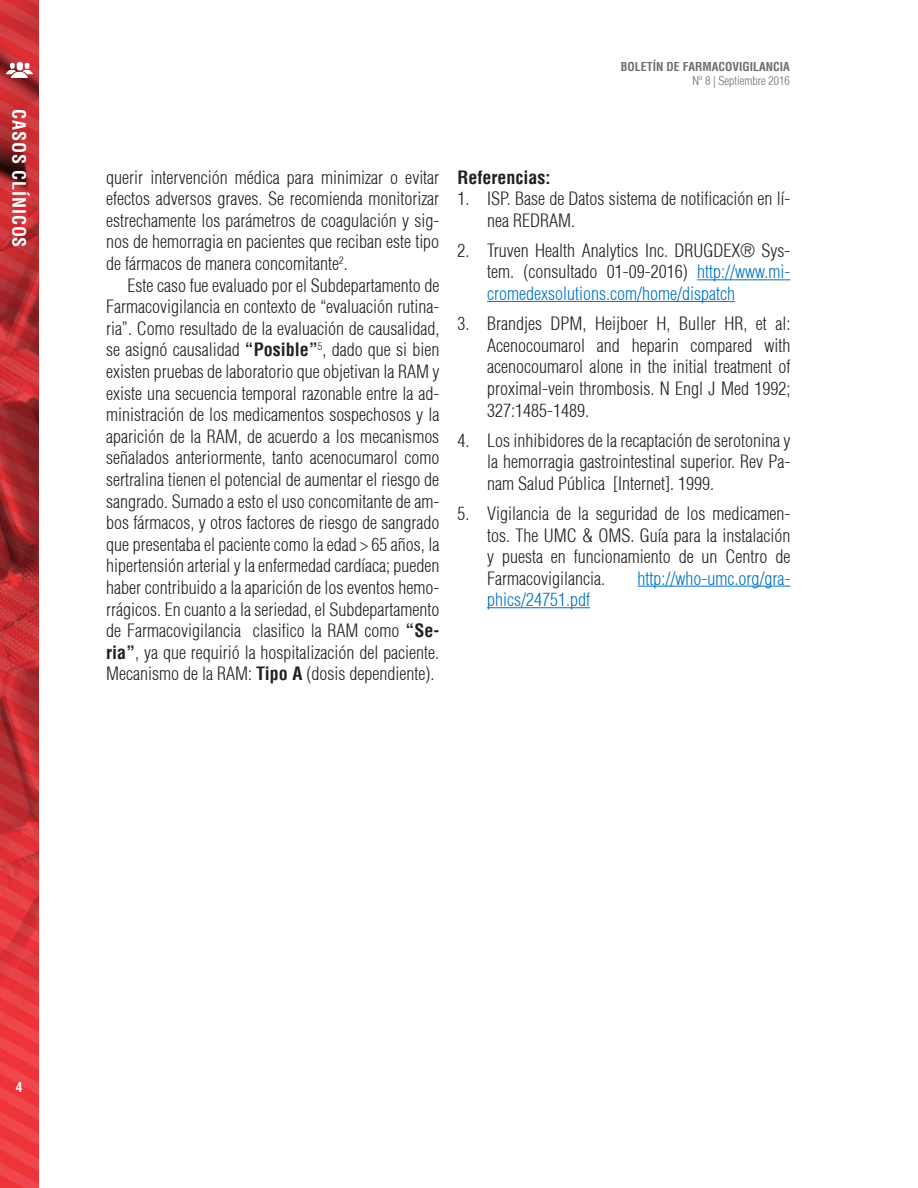
<style>
.page{position:relative;width:918px;height:1188px;background:#fff}
.page>*{position:absolute;margin:0;border:0;box-sizing:border-box;transform-origin:0 0}
.texto_normal{font:300 condensed 18px/21.6px "Helvetica";color:#231f20;text-align:justify}
.Texto_numerado{font:300 condensed 18px/21.6px "Helvetica";color:#231f20;text-align:justify}
.Texto_numerado-2{font:300 condensed 18px "Helvetica";color:#0073bc}
.t1{font:700 condensed 18px "Helvetica";letter-spacing:.05em;color:#fff}
.Subtitulos{font:700 condensed 18px "Helvetica";color:#231f20}
.t2{font:700 condensed 13.5px "Helvetica";color:#fff}
.t3{font:700 condensed 12px "Helvetica";color:#6c6d70}
.t4{font:300 condensed 12px "Helvetica";color:#6c6d70}
.s1{font-weight:700}
.s2{color:#0073bc}
</style>
<div class="page">
<svg style="left:0;top:0;width:39px;height:1188px;background:#c43236"></svg>
<hr style="left:697px;top:279px;width:93px;height:1px;background:#0073bc">
<hr style="left:487px;top:301px;width:248px;height:1px;background:#0073bc">
<hr style="left:637px;top:586px;width:153px;height:1px;background:#0073bc">
<hr style="left:487px;top:607px;width:103px;height:1px;background:#0073bc">
<p class="t1" style="left:30px;top:109px;width:140px;rotate:90deg">CASOS CLÍNICOS</p>
<p class="t3" style="left:621px;top:59px;width:170px">BOLETÍN DE FARMACOVIGILANCIA</p>
<p class="t4" style="left:693px;top:74px;width:99px">Nº 8 | Septiembre 2016</p>
<p class="texto_normal" style="left:106px;top:166px;width:335px">querir intervención médica para minimizar o evitar efectos adversos graves. Se recomienda monitorizar estrechamente los parámetros de coagulación y sig&shy;nos de hemorragia en pacientes que reciban este tipo de fármacos de manera concomitante<sup>2</sup>.</p>
<p class="texto_normal" style="left:106px;top:274px;width:335px;text-indent:21px">Este caso fue evaluado por el Subdepartamento de Farmacovigilancia en contexto de “evaluación rutina&shy;ria”. Como resultado de la evaluación de causalidad, se asignó causalidad <span class="s1">“Posible”</span><sup>5</sup>, dado que si bien existen pruebas de laboratorio que objetivan la RAM y existe una secuencia temporal razonable entre la ad&shy;ministración de los medicamentos sospechosos y la aparición de la RAM, de acuerdo a los mecanismos señalados anteriormente, tanto acenocumarol como sertralina tienen el potencial de aumentar el riesgo de sangrado. Sumado a esto el uso concomitante de am&shy;bos fármacos, y otros factores de riesgo de sangrado que presentaba el paciente como la edad &gt; 65 años, la hipertensión arterial y la enfermedad cardíaca; pueden haber contribuido a la aparición de los eventos hemo&shy;rrágicos. En cuanto a la seriedad, el Subdepartamento de Farmacovigilancia clasifico la RAM como <span class="s1">“Se&shy;ria”</span>, ya que requirió la hospitalización del paciente.<br>Mecanismo de la RAM: <span class="s1">Tipo A</span> (dosis dependiente).</p>
<p class="Subtitulos" style="left:457px;top:166px;width:94px">Referencias:</p>
<p class="Texto_numerado" style="left:487px;top:188px;width:305px;text-indent:-30px">1. ISP. Base de Datos sistema de notificación en lí&shy;nea REDRAM.</p>
<p class="Texto_numerado" style="left:487px;top:239px;width:305px;text-indent:-30px">2. Truven Health Analytics Inc. DRUGDEX® Sys&shy;tem. (consultado 01-09-2016) <span class="s2">http://www.mi&shy;cromedexsolutions.com/home/dispatch</span></p>
<p class="Texto_numerado" style="left:487px;top:313px;width:305px;text-indent:-30px">3. Brandjes DPM, Heijboer H, Buller HR, et al:<br>Acenocoumarol and heparin compared with acenocoumarol alone in the initial treatment of proximal-vein thrombosis. N Engl J Med 1992; 327:1485-1489.</p>
<p class="Texto_numerado" style="left:487px;top:429px;width:305px;text-indent:-30px">4. Los inhibidores de la recaptación de serotonina y la hemorragia gastrointestinal superior. Rev Pa&shy;nam Salud Pública [Internet]. 1999.</p>
<p class="Texto_numerado" style="left:487px;top:503px;width:305px;text-indent:-30px">5. Vigilancia de la seguridad de los medicamen&shy;tos. The UMC &amp; OMS. Guía para la instalación y puesta en funcionamiento de un Centro de Farmacovigilancia.</p>
<p class="Texto_numerado-2" style="left:637px;top:567px;width:154px">http://who-umc.org/gra-</p>
<p class="Texto_numerado-2" style="left:487px;top:589px;width:104px">phics/24751.pdf</p>
<p class="t2" style="left:16px;top:1078px;width:8px">4</p>
</div>
